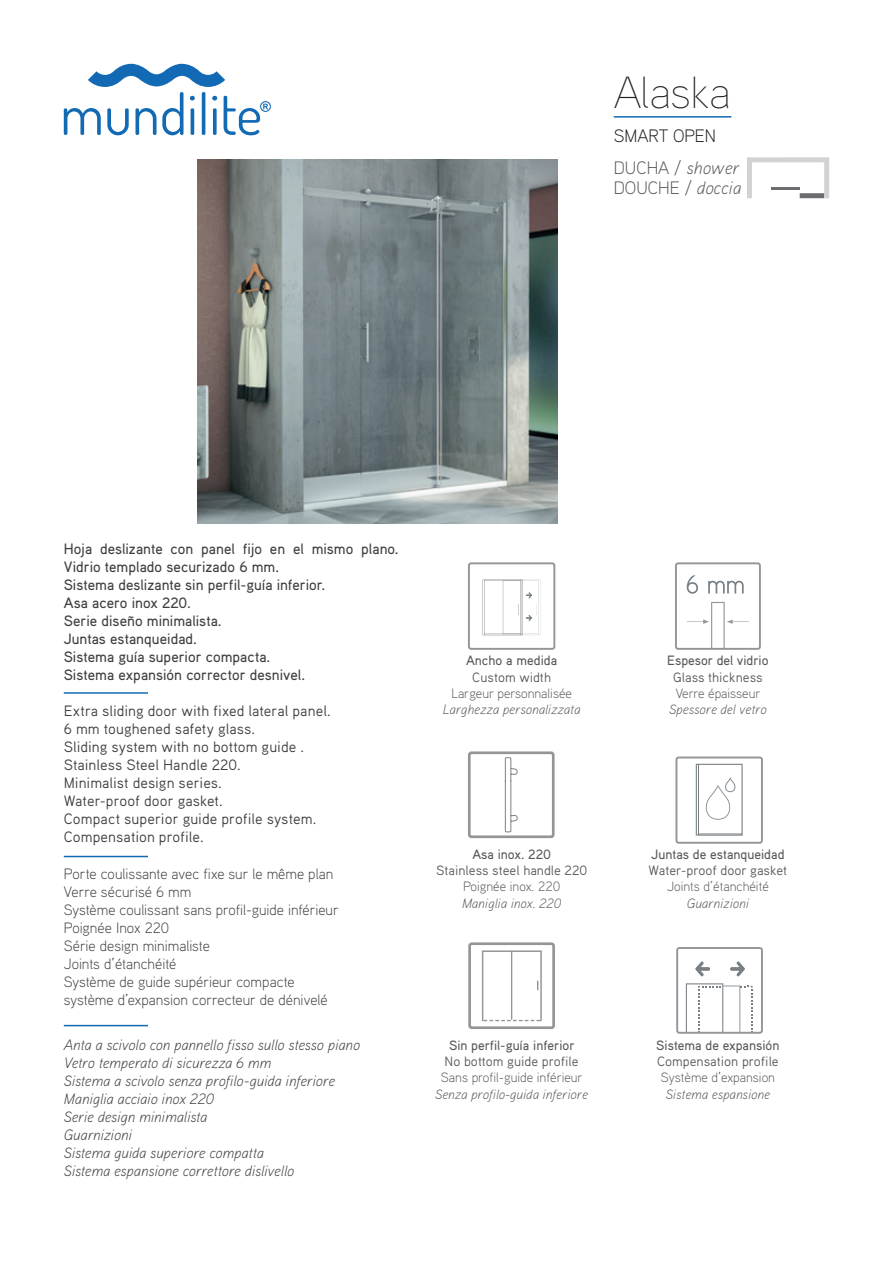
<style>
.page{position:relative;width:893px;height:1263px;background:#fff}
.page>*{position:absolute;margin:0;border:0;box-sizing:border-box;transform-origin:0 0}
.t1{font:100 45px "Aaux Pro";color:#231f20}
.t2{font:300 18px/32.2px "Aaux Pro";color:#231f20}
.t3{font:300 18px "Aaux Pro";color:#57585a}
.t4{font:italic 300 15px/18px "Aaux Pro";letter-spacing:-.005em;color:#3e3e3f}
.t5{font:500 15px/18px "Aaux Pro";color:#3e3e3f}
.t6{font:300 15px/18px "Aaux Pro";color:#3e3e3f}
.t7{font:15px/18px "Aaux Pro";letter-spacing:.005em;color:#3e3e3f}
.t8{font:300 13.5px "Aaux Pro";color:#57585a}
.t9{font:italic 300 13.5px "Aaux Pro";color:#57585a}
.t10{font:13.5px "Aaux Pro";color:#57585a}
.t11{font:500 13.5px "Aaux Pro";color:#57585a}
.s1{color:#57585a}
.s2{font-style:italic;color:#57585a}
.s3{font-style:italic}
</style>
<div class="page">
<svg style="left:64px;top:64px;width:207px;height:71px"></svg>
<hr style="left:614px;top:116px;width:117px;height:2px;background:#136ab4">
<hr style="left:64px;top:692px;width:84px;height:2px;background:#136ab4">
<hr style="left:64px;top:856px;width:84px;height:1px;background:#136ab4">
<hr style="left:64px;top:1025px;width:84px;height:1px;background:#136ab4">
<svg style="left:468px;top:562px;width:87px;height:88px"></svg>
<hr style="left:484px;top:579px;width:37px;height:2px;background:#808285">
<hr style="left:484px;top:634px;width:37px;height:1px;background:#808285">
<hr style="left:521px;top:579px;width:2px;height:56px;background:#808285">
<svg style="left:675px;top:756px;width:88px;height:88px"></svg>
<hr style="left:698px;top:764px;width:1px;height:71px;background:#788085">
<hr style="left:698px;top:833px;width:44px;height:2px;background:#788085">
<svg style="left:676px;top:947px;width:87px;height:87px"></svg>
<svg style="left:747px;top:157px;width:82px;height:41px"></svg>
<svg style="left:675px;top:562px;width:86px;height:88px"></svg>
<div style="left:468px;top:751px;width:87px;height:87px;border:3px solid #939598;border-radius:2px"></div>
<svg style="left:505px;top:751px;width:13px;height:82px"></svg>
<div style="left:468px;top:942px;width:87px;height:87px;border:3px solid #939598;border-radius:2px"></div>
<div style="left:482px;top:950px;width:60px;height:72px;border:1px solid #939598"></div>
<svg style="left:484px;top:1020px;width:56px;height:1px"></svg>
<hr style="left:511px;top:951px;width:1px;height:69px;background:#939598">
<img style="left:197px;top:159px;width:360px;height:365px">
<h1 class="t1" style="left:614px;top:64px;width:118px">Alaska</h1>
<p class="t2" style="left:614px;top:119px;width:127px">SMART OPEN<br><span class="s1">DUCHA /</span> <span class="s2">shower</span></p>
<p class="t3" style="left:614px;top:176px;width:129px">DOUCHE / <span class="s3">doccia</span></p>
<p class="t5" style="left:64px;top:539px;width:336px">Hoja deslizante con panel fijo en el mismo plano.<br>Vidrio templado securizado 6 mm.<br>Sistema deslizante sin perfil-guía inferior.<br>Asa acero inox 220.<br>Serie diseño minimalista.<br>Juntas estanqueidad.<br>Sistema guía superior compacta.<br>Sistema expansión corrector desnivel.</p>
<p class="t7" style="left:64px;top:701px;width:268px">Extra sliding door with fixed lateral panel.<br>6 mm toughened safety glass.<br>Sliding system with no bottom guide .<br>Stainless Steel Handle 220.<br>Minimalist design series.<br>Water-proof door gasket.<br>Compact superior guide profile system.<br>Compensation profile.</p>
<p class="t6" style="left:64px;top:865px;width:276px">Porte coulissante avec fixe sur le même plan<br>Verre sécurisé 6 mm<br>Système coulissant sans profil-guide inférieur<br>Poignée Inox 220<br>Série design minimaliste<br>Joints d’étanchéité<br>Système de guide supérieur compacte système d’expansion correcteur de dénivelé</p>
<p class="t4" style="left:64px;top:1035px;width:298px">Anta a scivolo con pannello fisso sullo stesso piano Vetro temperato di sicurezza 6 mm<br>Sistema a scivolo senza profilo-guida inferiore Maniglia acciaio inox 220<br>Serie design minimalista<br>Guarnizioni<br>Sistema guida superiore compatta<br>Sistema espansione correttore dislivello</p>
<p class="t11" style="left:466px;top:652px;width:93px">Ancho a medida</p>
<p class="t10" style="left:472px;top:668px;width:80px">Custom width</p>
<p class="t8" style="left:451px;top:685px;width:122px">Largeur personnalisée</p>
<p class="t9" style="left:443px;top:701px;width:139px">Larghezza personalizzata</p>
<p class="t11" style="left:472px;top:846px;width:80px">Asa inox. 220</p>
<p class="t10" style="left:436px;top:862px;width:153px">Stainless steel handle 220</p>
<p class="t8" style="left:463px;top:878px;width:99px">Poignée inox. 220</p>
<p class="t9" style="left:462px;top:894px;width:100px">Maniglia inox. 220</p>
<p class="t11" style="left:449px;top:1037px;width:127px">Sin perfil-guía inferior</p>
<p class="t10" style="left:445px;top:1053px;width:136px">No bottom guide profile</p>
<p class="t8" style="left:441px;top:1069px;width:143px">Sans profil-guide inférieur</p>
<p class="t9" style="left:435px;top:1085px;width:154px">Senza profilo-guida inferiore</p>
<p class="t11" style="left:667px;top:652px;width:103px">Espesor del vidrio</p>
<p class="t10" style="left:673px;top:668px;width:91px">Glass thickness</p>
<p class="t8" style="left:676px;top:685px;width:86px">Verre épaisseur</p>
<p class="t9" style="left:669px;top:701px;width:99px">Spessore del vetro</p>
<p class="t11" style="left:651px;top:846px;width:135px">Juntas de estanqueidad</p>
<p class="t10" style="left:649px;top:862px;width:140px">Water-proof door gasket</p>
<p class="t8" style="left:667px;top:878px;width:103px">Joints d’étanchéité</p>
<p class="t9" style="left:687px;top:894px;width:64px">Guarnizioni</p>
<p class="t11" style="left:656px;top:1037px;width:125px">Sistema de expansión</p>
<p class="t10" style="left:657px;top:1053px;width:123px">Compensation profile</p>
<p class="t8" style="left:661px;top:1069px;width:116px">Système d’expansion</p>
<p class="t9" style="left:666px;top:1085px;width:106px">Sistema espansione</p>
</div>
